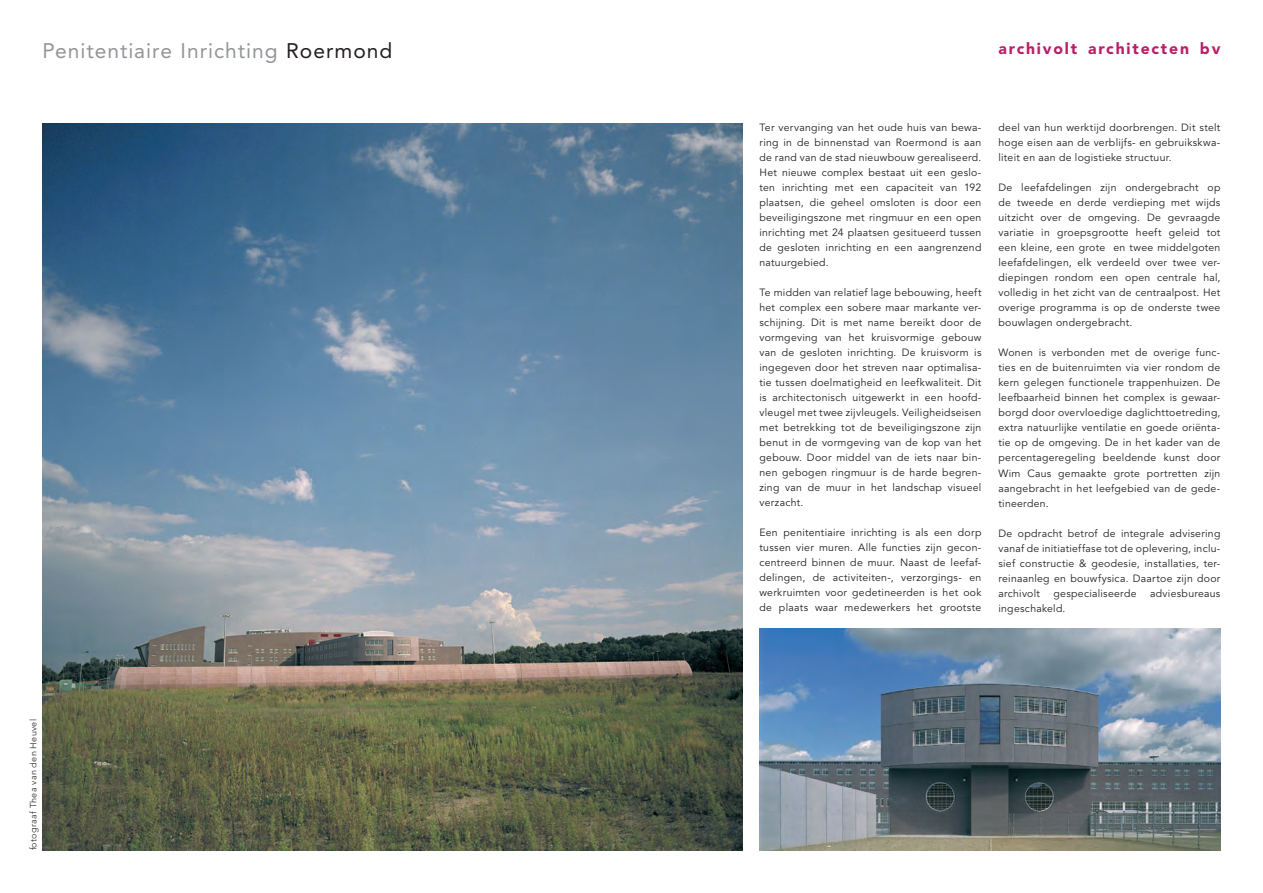
<style>
.page{position:relative;width:1263px;height:893px;background:#fff}
.page>*{position:absolute;margin:0;border:0;box-sizing:border-box;transform-origin:0 0}
.t1{font:21px "Avenir LT Std";letter-spacing:.045em;color:#939598}
.t2{font:900 15.75px "Avenir LT Std";letter-spacing:.115em;color:#b81f68}
.t3{font:10.5px/15px "Avenir LT Std";letter-spacing:.025em;color:#231f20;text-align:justify}
.t4{font:300 9px "Avenir LT Std";letter-spacing:.035em;color:#231f20}
.s1{color:#231f20}
</style>
<div class="page">
<img style="left:759px;top:628px;width:461px;height:222px">
<img style="left:43px;top:123px;width:699px;height:727px">
<h1 class="t1" style="left:43px;top:39px;width:351px">Penitentiaire Inrichting <span class="s1">Roermond</span></h1>
<p class="t4" style="left:28px;top:850px;width:133px;rotate:-90deg">fotograaf Thea van den Heuvel</p>
<h2 class="t2" style="left:998px;top:39px;width:223px">archivolt architecten bv</h2>
<p class="t3" style="left:759px;top:120px;width:223px">Ter vervanging van het oude huis van bewa&shy;ring in de binnenstad van Roermond is aan de rand van de stad nieuwbouw gerealiseerd.<br>Het nieuwe complex bestaat uit een geslo&shy;ten inrichting met een capaciteit van 192 plaatsen, die geheel omsloten is door een beveiligingszone met ringmuur en een open inrichting met 24 plaatsen gesitueerd tussen de gesloten inrichting en een aangrenzend natuurgebied.</p>
<p class="t3" style="left:759px;top:285px;width:223px">Te midden van relatief lage bebouwing, heeft het complex een sobere maar markante ver&shy;schijning. Dit is met name bereikt door de vormgeving van het kruisvormige gebouw van de gesloten inrichting. De kruisvorm is ingegeven door het streven naar optimalisa&shy;tie tussen doelmatigheid en leefkwaliteit. Dit is architectonisch uitgewerkt in een hoofd&shy;vleugel met twee zijvleugels. Veiligheidseisen met betrekking tot de beveiligingszone zijn benut in de vormgeving van de kop van het gebouw. Door middel van de iets naar bin&shy;nen gebogen ringmuur is de harde begren&shy;zing van de muur in het landschap visueel verzacht.</p>
<p class="t3" style="left:759px;top:526px;width:223px">Een penitentiaire inrichting is als een dorp tussen vier muren. Alle functies zijn gecon&shy;centreerd binnen de muur. Naast de leefaf&shy;delingen, de activiteiten-, verzorgings- en werkruimten voor gedetineerden is het ook de plaats waar medewerkers het grootste</p>
<p class="t3" style="left:998px;top:121px;width:223px">deel van hun werktijd doorbrengen. Dit stelt hoge eisen aan de verblijfs- en gebruikskwa&shy;liteit en aan de logistieke structuur.</p>
<p class="t3" style="left:998px;top:181px;width:223px">De leefafdelingen zijn ondergebracht op de tweede en derde verdieping met wijds uitzicht over de omgeving. De gevraagde variatie in groepsgrootte heeft geleid tot een kleine, een grote en twee middelgoten leefafdelingen, elk verdeeld over twee ver&shy;diepingen rondom een open centrale hal, volledig in het zicht van de centraalpost. Het overige programma is op de onderste twee bouwlagen ondergebracht.</p>
<p class="t3" style="left:998px;top:346px;width:223px">Wonen is verbonden met de overige func&shy;ties en de buitenruimten via vier rondom de kern gelegen functionele trappenhuizen. De leefbaarheid binnen het complex is gewaar&shy;borgd door overvloedige daglichttoetreding, extra natuurlijke ventilatie en goede oriënta&shy;tie op de omgeving. De in het kader van de percentageregeling beeldende kunst door Wim Caus gemaakte grote portretten zijn aangebracht in het leefgebied van de gede&shy;tineerden.</p>
<p class="t3" style="left:998px;top:526px;width:223px">De opdracht betrof de integrale advisering vanaf de initiatieffase tot de oplevering, inclu&shy;sief constructie &amp; geodesie, installaties, ter&shy;reinaanleg en bouwfysica. Daartoe zijn door archivolt</p>
<p class="t3" style="left:1053px;top:586px;width:84px">gespecialiseerde</p>
<p class="t3" style="left:1150px;top:586px;width:72px">adviesbureaus</p>
<p class="t3" style="left:998px;top:601px;width:69px">ingeschakeld.</p>
</div>
